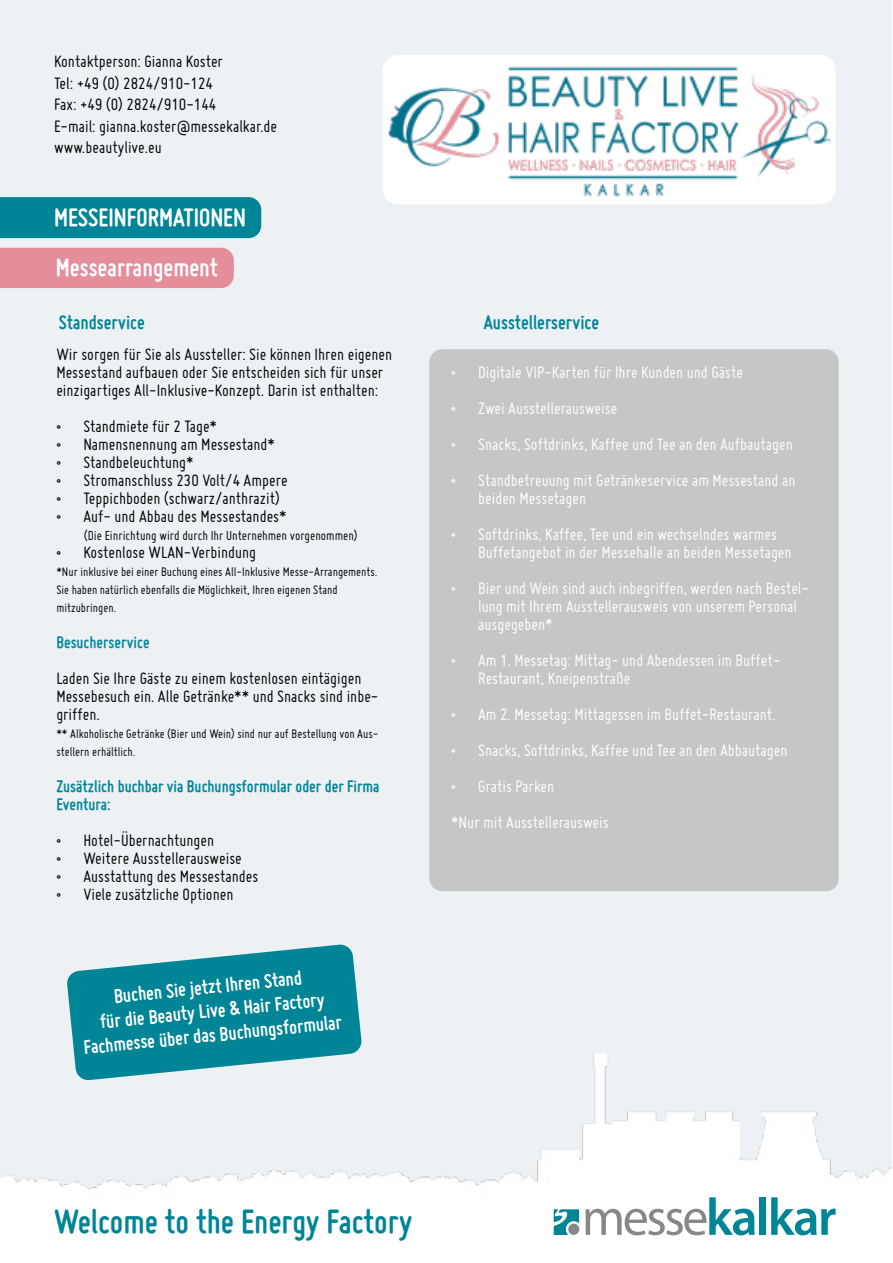
<style>
.page{position:relative;width:893px;height:1263px;background:#fff}
.page>*{position:absolute;margin:0;border:0;box-sizing:border-box;transform-origin:0 0}
.t1{font:700 36px "Miso";color:#008597}
.t2{font:700 27px "Miso";color:#fff}
.t3{font:700 21px/24px "Miso";color:#fff;text-align:center}
.t4{font:700 21px "Miso";color:#008597}
.t5{font:18px/21.6px "Miso";color:#000}
.t6{font:18px/18px "Miso";color:#fff}
.t7{font:700 18px/18px "Miso";color:#008597}
.t8{font:700 18px "Miso";color:#00889d}
.t9{font:14.25px "Miso";color:#000}
.t10{font:13.5px/18px "Miso";color:#000}
</style>
<div class="page">
<div style="left:0;top:0;width:891px;height:1205px;background:#edf1f4"></div>
<div style="left:0;top:197px;width:261px;height:41px;background:#008597"></div>
<div style="left:0;top:248px;width:234px;height:40px;background:#e48e9b"></div>
<div style="left:429px;top:349px;width:410px;height:542px;background:#c5c6c6;border-radius:13px"></div>
<svg style="left:67px;top:944px;width:295px;height:109px;background:#2395a4"></svg>
<img style="left:0;top:1053px;width:892px;height:152px">
<svg style="left:585px;top:1197px;width:170px;height:38px"></svg>
<div style="left:759px;top:1197px;width:7px;height:38px;background:#008597"></div>
<svg style="left:771px;top:1197px;width:65px;height:38px"></svg>
<svg style="left:553px;top:1209px;width:26px;height:26px"></svg>
<div style="left:568px;top:1223px;width:11px;height:12px;background:#868786;border-radius:50%"></div>
<img style="left:383px;top:55px;width:453px;height:149px">
<p class="t5" style="left:54px;top:50px;width:225px">Kontaktperson: Gianna Koster<br>Tel: +49 (0) 2824/910-124<br>Fax: +49 (0) 2824/910-144<br>E-mail: gianna.koster@messekalkar.de www.beautylive.eu</p>
<h2 class="t2" style="left:54px;top:203px;width:194px">MESSEINFORMATIONEN</h2>
<h2 class="t2" style="left:56px;top:253px;width:163px">Messearrangement</h2>
<p class="t4" style="left:59px;top:310px;width:87px">Standservice</p>
<p class="t4" style="left:484px;top:310px;width:117px">Ausstellerservice</p>
<p class="t5" style="left:56px;top:345px;width:337px;line-height:18px">Wir sorgen für Sie als Aussteller: Sie können Ihren eigenen<br>Messestand aufbauen oder Sie entscheiden sich für unser einzigartiges All-Inklusive-Konzept. Darin ist enthalten:</p>
<p class="t5" style="left:56px;top:415px;width:162px">• Standmiete für 2 Tage*</p>
<p class="t5" style="left:56px;top:433px;width:220px">• Namensnennung am Messestand*</p>
<p class="t5" style="left:56px;top:451px;width:139px">• Standbeleuchtung*</p>
<p class="t5" style="left:56px;top:469px;width:233px">• Stromanschluss 230 Volt/4 Ampere</p>
<p class="t5" style="left:56px;top:487px;width:225px">• Teppichboden (schwarz/anthrazit)</p>
<p class="t5" style="left:56px;top:505px;width:232px">• Auf- und Abbau des Messestandes*</p>
<p class="t9" style="left:84px;top:528px;width:275px">(Die Einrichtung wird durch Ihr Unternehmen vorgenommen)</p>
<p class="t5" style="left:56px;top:541px;width:201px">• Kostenlose WLAN-Verbindung</p>
<p class="t10" style="left:56px;top:562px;width:323px">*Nur inklusive bei einer Buchung eines All-Inklusive Messe-Arrangements.<br>Sie haben natürlich ebenfalls die Möglichkeit, Ihren eigenen Stand mitzubringen.</p>
<p class="t8" style="left:56px;top:632px;width:95px">Besucherservice</p>
<p class="t5" style="left:56px;top:669px;width:324px;line-height:18px">Laden Sie Ihre Gäste zu einem kostenlosen eintägigen<br>Messebesuch ein. Alle Getränke** und Snacks sind inbe&shy;griffen.</p>
<p class="t10" style="left:56px;top:724px;width:324px">** Alkoholische Getränke (Bier und Wein) sind nur auf Bestellung von Aus&shy;stellern erhältlich.</p>
<p class="t7" style="left:56px;top:777px;width:325px">Zusätzlich buchbar via Buchungsformular oder der Firma<br>Eventura:</p>
<p class="t5" style="left:56px;top:829px;width:159px">• Hotel-Übernachtungen</p>
<p class="t5" style="left:56px;top:847px;width:187px">• Weitere Ausstellerausweise</p>
<p class="t5" style="left:56px;top:865px;width:204px">• Ausstattung des Messestandes</p>
<p class="t5" style="left:56px;top:883px;width:179px">• Viele zusätzliche Optionen</p>
<p class="t6" style="left:451px;top:363px;width:293px">• Digitale VIP-Karten für Ihre Kunden und Gäste</p>
<p class="t6" style="left:451px;top:399px;width:168px">• Zwei Ausstellerausweise</p>
<p class="t6" style="left:451px;top:435px;width:343px">• Snacks, Softdrinks, Kaffee und Tee an den Aufbautagen</p>
<p class="t6" style="left:478px;top:471px;width:319px;text-indent:-27px">• Standbetreuung mit Getränkeservice am Messestand an beiden Messetagen</p>
<p class="t6" style="left:478px;top:525px;width:315px;text-indent:-27px">• Softdrinks, Kaffee, Tee und ein wechselndes warmes<br>Buffetangebot in der Messehalle an beiden Messetagen</p>
<p class="t6" style="left:478px;top:579px;width:332px;text-indent:-27px">• Bier und Wein sind auch inbegriffen, werden nach Bestel&shy;lung mit Ihrem Ausstellerausweis von unserem Personal ausgegeben*</p>
<p class="t6" style="left:478px;top:651px;width:304px;text-indent:-27px">• Am 1. Messetag: Mittag- und Abendessen im Buffet-<br>Restaurant, Kneipenstraße</p>
<p class="t6" style="left:451px;top:705px;width:326px">• Am 2. Messetag: Mittagessen im Buffet-Restaurant.</p>
<p class="t6" style="left:451px;top:741px;width:338px">• Snacks, Softdrinks, Kaffee und Tee an den Abbautagen</p>
<p class="t6" style="left:451px;top:768px;width:159px;line-height:36px">• Gratis Parken<br>*Nur mit Ausstellerausweis</p>
<p class="t3" style="left:78px;top:988px;width:261px;rotate:-6deg">Buchen Sie jetzt Ihren Stand<br>für die Beauty Live &amp; Hair Factory<br>Fachmesse über das Buchungsformular</p>
<h1 class="t1" style="left:54px;top:1201px;width:360px">Welcome to the Energy Factory</h1>
</div>
